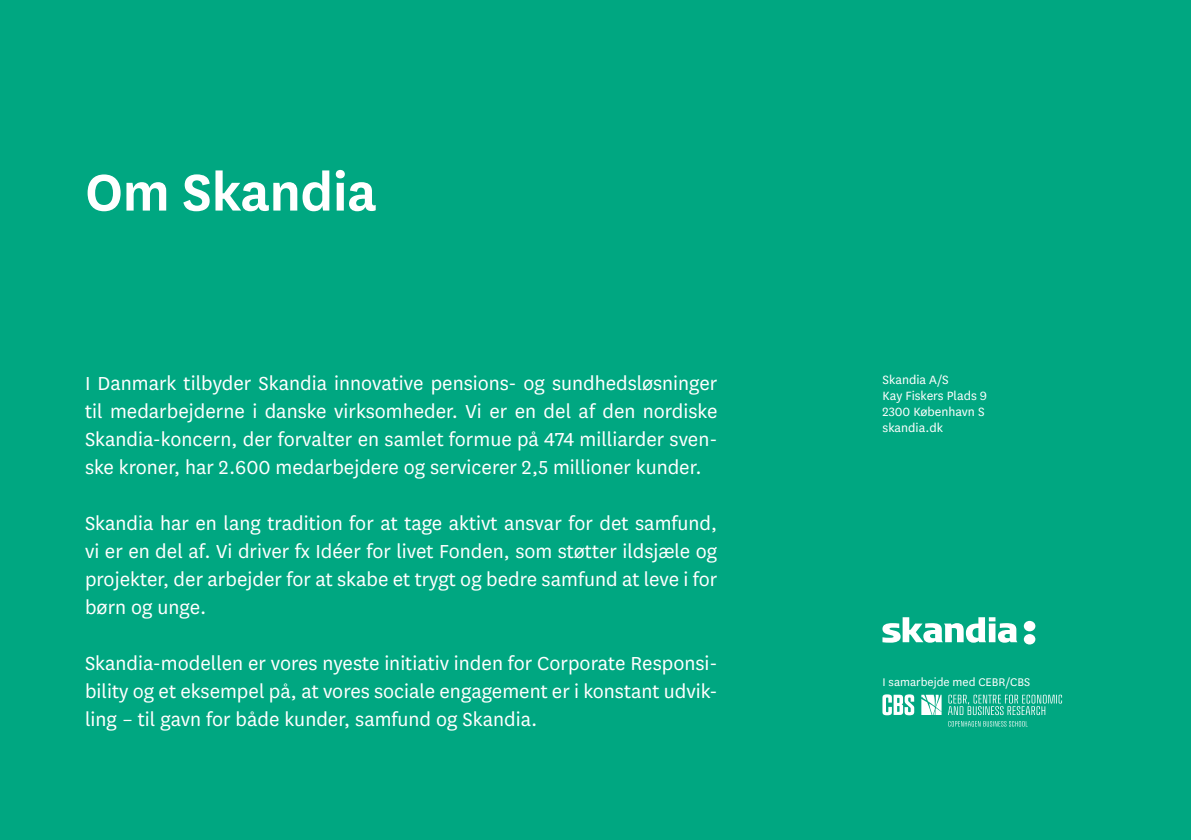
<style>
.page{position:relative;width:1191px;height:840px;background:#fff}
.page>*{position:absolute;margin:0;border:0;box-sizing:border-box;transform-origin:0 0}
.Rubrik{font:600 60px "Skandia Sans";letter-spacing:-.01em;color:#fff}
.Brødtekst{font:22px/28px "Skandia Sans";color:#fff;text-align:justify}
.Billedtekst{font:14px "Skandia Sans";color:#fff}
.Billedtekst-2{font:13px "Skandia Sans";color:#fff}
</style>
<div class="page">
<div style="left:0;top:0;width:1191px;height:839px;background:#00a781"></div>
<svg style="left:882px;top:617px;width:135px;height:25px"></svg>
<svg style="left:1023px;top:620px;width:12px;height:24px"></svg>
<svg style="left:948px;top:694px;width:114px;height:20px"></svg>
<svg style="left:948px;top:721px;width:79px;height:5px"></svg>
<svg style="left:882px;top:694px;width:32px;height:21px"></svg>
<svg style="left:921px;top:694px;width:20px;height:20px"></svg>
<p class="Rubrik" style="left:85px;top:151px;width:293px">Om Skandia</p>
<p class="Brødtekst" style="left:85px;top:368px;width:634px">I Danmark tilbyder Skandia innovative pensions- og sundhedsløsninger til medarbejderne i danske virksomheder. Vi er en del af den nordiske Skandia-koncern, der forvalter en samlet formue på 474 milliarder sven&shy;ske kroner, har 2.600 medarbejdere og servicerer 2,5 millioner kunder.</p>
<p class="Brødtekst" style="left:85px;top:508px;width:634px">Skandia har en lang tradition for at tage aktivt ansvar for det samfund, vi er en del af. Vi driver fx Idéer for livet Fonden, som støtter ildsjæle og projekter, der arbejder for at skabe et trygt og bedre samfund at leve i for børn og unge.</p>
<p class="Brødtekst" style="left:85px;top:648px;width:634px">Skandia-modellen er vores nyeste initiativ inden for Corporate Responsi&shy;bility og et eksempel på, at vores sociale engagement er i konstant udvik&shy;ling – til gavn for både kunder, samfund og Skandia.</p>
<p class="Billedtekst" style="left:882px;top:370px;width:68px">Skandia A/S</p>
<p class="Billedtekst" style="left:882px;top:386px;width:106px">Kay Fiskers Plads 9</p>
<p class="Billedtekst" style="left:882px;top:402px;width:103px">2300 København S</p>
<p class="Billedtekst" style="left:882px;top:418px;width:62px">skandia.dk</p>
<p class="Billedtekst-2" style="left:882px;top:673px;width:149px">I samarbejde med CEBR/CBS</p>
</div>
